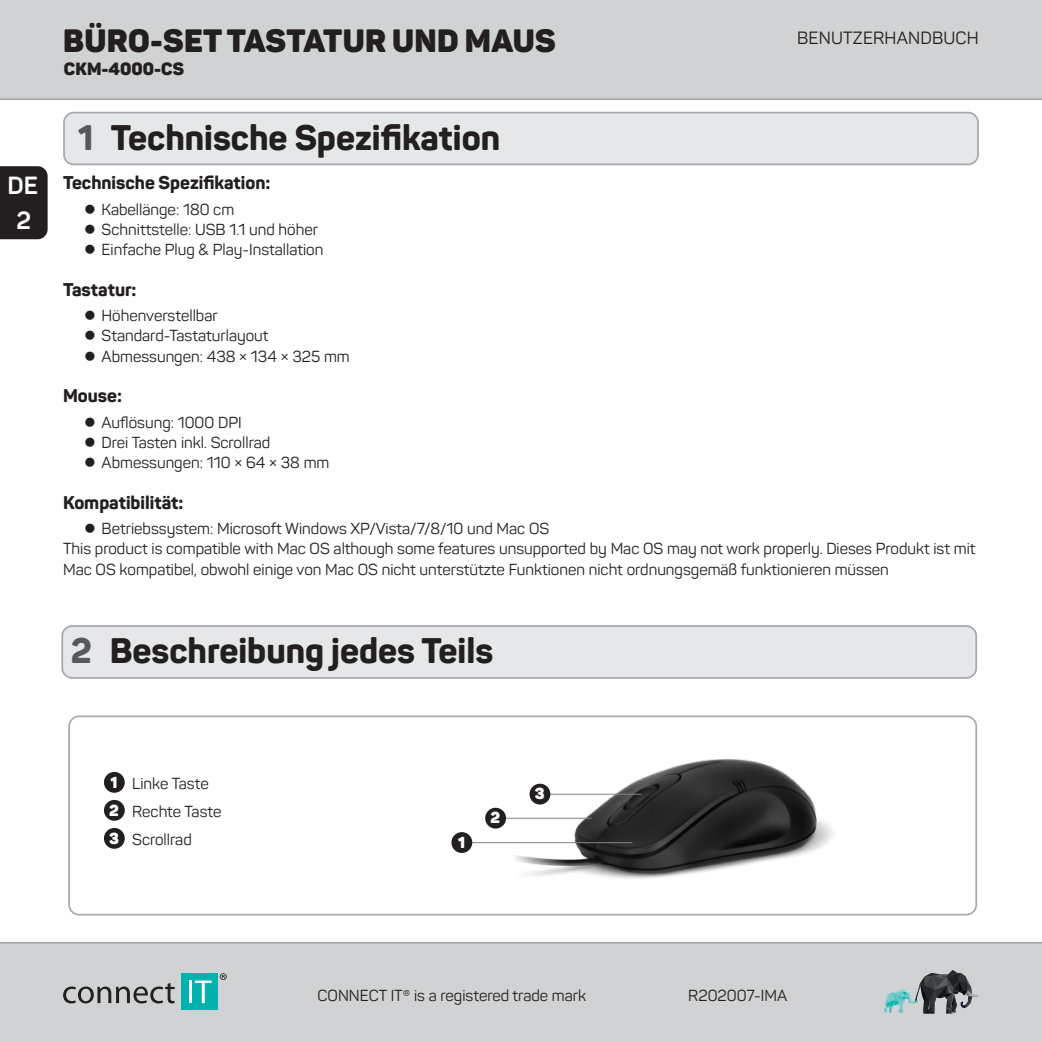
<style>
.page{position:relative;width:1042px;height:1042px;background:#fff}
.page>*{position:absolute;margin:0;border:0;box-sizing:border-box;transform-origin:0 0}
._01_Nadpis_sekce{font:800 35px "Panton";color:#231f20}
.t1{font:900 31.85px "Panton";letter-spacing:.01em;color:#231f20}
.t2{font:700 24.5px/34.6px "Panton";color:#fff;text-align:center}
._02_Nadpis_1{font:800 18.2px "Panton";color:#231f20}
._04_Seznam_-_ctverec{font:800 18.2px "Panton";color:#231f20}
.t3{font:17.5px "Panton";letter-spacing:.01em;color:#231f20}
.t4{font:900 17.5px "Panton";letter-spacing:.005em;color:#231f20}
.text{font:15.75px/20.3px "Panton";color:#231f20}
._04_Seznam_-_ctverec-2{font:15.75px "Panton";color:#231f20}
.t5{font:900 15.75px "Panton";color:#fff}
.s1{color:#57585a}
</style>
<div class="page">
<div style="left:0;top:943px;width:1042px;height:99px;background:#d1d2d4"></div>
<div style="left:0;top:0;width:1042px;height:99px;background:#d1d2d4"></div>
<hr style="left:0;top:98px;width:1042px;height:2px;background:#a8a9ad">
<hr style="left:0;top:942px;width:1042px;height:1px;background:#a8a9ad">
<svg style="left:884px;top:970px;width:95px;height:43px"></svg>
<div style="left:181px;top:973px;width:37px;height:37px;background:#00b2ae"></div>
<hr style="left:189px;top:980px;width:3px;height:23px;background:#fff">
<svg style="left:195px;top:980px;width:17px;height:23px"></svg>
<svg style="left:63px;top:983px;width:112px;height:20px"></svg>
<svg style="left:220px;top:973px;width:7px;height:7px"></svg>
<div style="left:0;top:166px;width:48px;height:73px;background:#231f20"></div>
<div style="left:64px;top:113px;width:914px;height:51px;background:#e6e7e9;border-radius:10px"></div>
<div style="left:63px;top:112px;width:916px;height:53px;border:2px solid #a8a9ad;border-radius:10px"></div>
<img style="left:467px;top:759px;width:366px;height:120px">
<div style="left:62px;top:626px;width:914px;height:52px;background:#e6e7e9;border-radius:10px"></div>
<div style="left:61px;top:625px;width:916px;height:54px;border:2px solid #a8a9ad;border-radius:10px"></div>
<div style="left:68px;top:715px;width:909px;height:200px;border:2px solid #a8a9ad;border-radius:10px"></div>
<div style="left:104px;top:772px;width:21px;height:21px;background:#231f20;border-radius:50%"></div>
<div style="left:104px;top:800px;width:21px;height:21px;background:#231f20;border-radius:50%"></div>
<div style="left:104px;top:828px;width:21px;height:21px;background:#231f20;border-radius:50%"></div>
<hr style="left:462px;top:842px;width:170px;height:1px;background:#808285">
<hr style="left:495px;top:817px;width:97px;height:2px;background:#808285">
<hr style="left:540px;top:793px;width:101px;height:2px;background:#808285">
<div style="left:451px;top:832px;width:21px;height:21px;background:#231f20;border-radius:50%"></div>
<div style="left:485px;top:808px;width:21px;height:20px;background:#231f20;border-radius:50%"></div>
<div style="left:529px;top:784px;width:21px;height:20px;background:#231f20;border-radius:50%"></div>
<h3 class="t2" style="left:7px;top:168px;width:32px">DE<br>2</h3>
<h2 class="t1" style="left:63px;top:20px;width:494px">BÜRO-SET TASTATUR UND MAUS</h2>
<p class="t3" style="left:797px;top:27px;width:183px">BENUTZERHANDBUCH</p>
<p class="t4" style="left:64px;top:58px;width:122px">CKM-4000-CS</p>
<p class="_01_Nadpis_sekce" style="left:78px;top:115px;width:424px"><span class="s1">1</span> Technische Spezifikation</p>
<p class="_04_Seznam_-_ctverec" style="left:63px;top:171px;width:209px">Technische Spezifikation:</p>
<p class="_04_Seznam_-_ctverec-2" style="left:84px;top:199px;width:152px">● Kabellänge: 180 cm</p>
<p class="_04_Seznam_-_ctverec-2" style="left:84px;top:220px;width:235px">● Schnittstelle: USB 1.1 und höher</p>
<p class="_04_Seznam_-_ctverec-2" style="left:84px;top:240px;width:241px">● Einfache Plug &amp; Play-Installation</p>
<p class="_02_Nadpis_1" style="left:63px;top:278px;width:75px">Tastatur:</p>
<p class="_04_Seznam_-_ctverec-2" style="left:84px;top:306px;width:135px">● Höhenverstellbar</p>
<p class="_04_Seznam_-_ctverec-2" style="left:84px;top:326px;width:186px">● Standard-Tastaturlayout</p>
<p class="_04_Seznam_-_ctverec-2" style="left:84px;top:346px;width:267px">● Abmessungen: 438 × 134 × 325 mm</p>
<p class="_02_Nadpis_1" style="left:63px;top:384px;width:60px">Mouse:</p>
<p class="_04_Seznam_-_ctverec-2" style="left:84px;top:412px;width:159px">● Auflösung: 1000 DPI</p>
<p class="_04_Seznam_-_ctverec-2" style="left:84px;top:433px;width:188px">● Drei Tasten inkl. Scrollrad</p>
<p class="_04_Seznam_-_ctverec-2" style="left:84px;top:453px;width:247px">● Abmessungen: 110 × 64 × 38 mm</p>
<p class="_02_Nadpis_1" style="left:63px;top:491px;width:122px">Kompatibilität:</p>
<p class="_04_Seznam_-_ctverec-2" style="left:84px;top:519px;width:467px">● Betriebssystem: Microsoft Windows XP/Vista/7/8/10 und Mac OS</p>
<p class="text" style="left:63px;top:538px;width:914px">This product is compatible with Mac OS although some features unsupported by Mac OS may not work properly. Dieses Produkt ist mit<br>Mac OS kompatibel, obwohl einige von Mac OS nicht unterstützte Funktionen nicht ordnungsgemäß funktionieren müssen</p>
<p class="_01_Nadpis_sekce" style="left:71px;top:629px;width:424px"><span class="s1">2</span> Beschreibung jedes Teils</p>
<p class="t5" style="left:111px;top:772px;width:9px">1</p>
<p class="text" style="left:132px;top:773px;width:78px">Linke Taste</p>
<p class="t5" style="left:109px;top:800px;width:11px">2</p>
<p class="text" style="left:132px;top:801px;width:91px">Rechte Taste</p>
<p class="t5" style="left:109px;top:828px;width:11px">3</p>
<p class="text" style="left:132px;top:829px;width:61px">Scrollrad</p>
<p class="t5" style="left:458px;top:832px;width:9px">1</p>
<p class="t5" style="left:490px;top:807px;width:11px">2</p>
<p class="t5" style="left:535px;top:783px;width:11px">3</p>
<p class="text" style="left:318px;top:985px;width:270px">CONNECT IT®️ is a registered trade mark</p>
<p class="text" style="left:688px;top:985px;width:100px">R202007-IMA</p>
</div>
